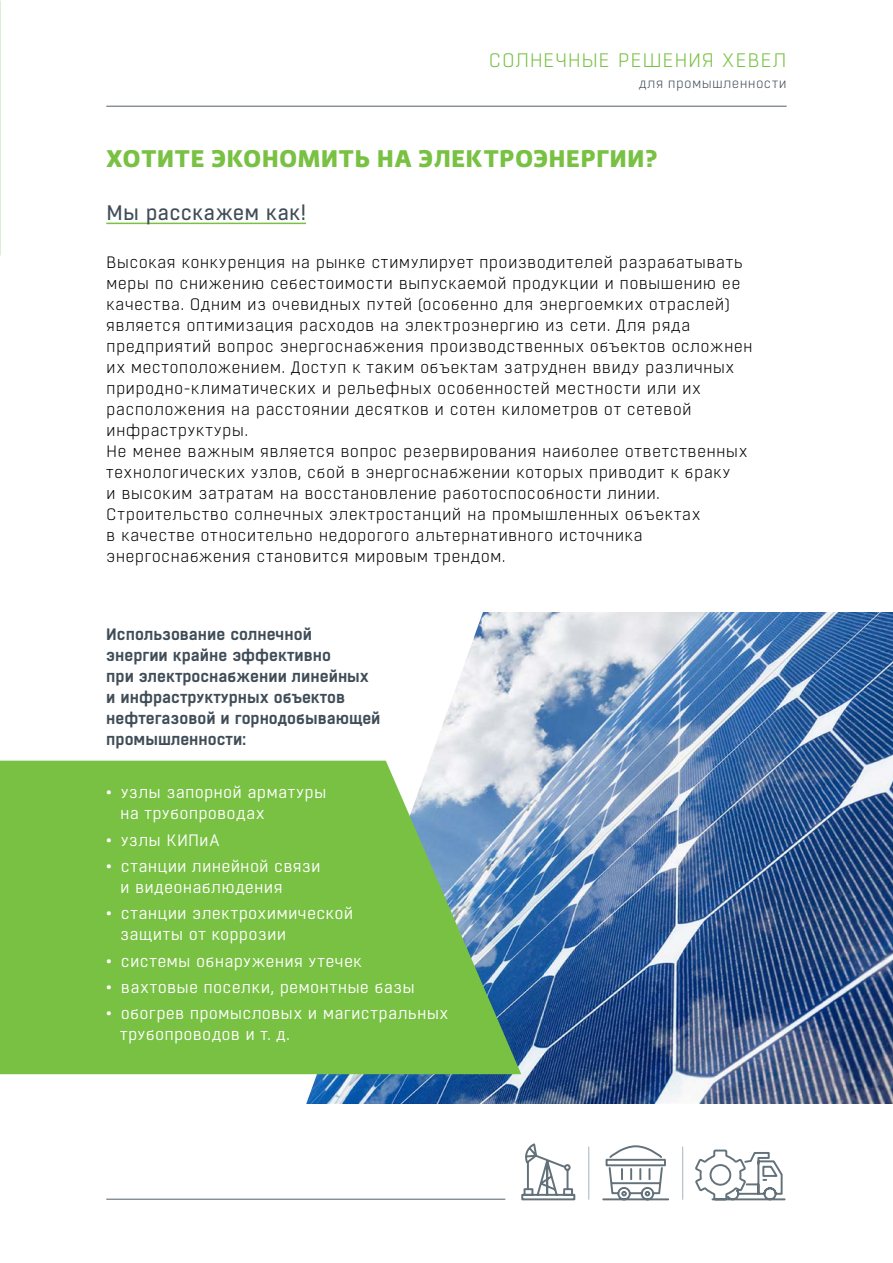
<style>
.page{position:relative;width:893px;height:1263px;background:#fff}
.page>*{position:absolute;margin:0;border:0;box-sizing:border-box;transform-origin:0 0}
.t1{font:700 24px "Foros";letter-spacing:.035em;color:#78c143}
.t2{font:21px "Boxed";color:#404d58}
.t3{font:300 19.5px "Boxed";letter-spacing:.025em;color:#78c143}
.t4{font:300 16.5px/21px "Boxed";letter-spacing:.015em;color:#000}
.t5{font:16.5px/21px "Boxed";letter-spacing:.01em;color:#fff}
.t6{font:600 16.5px/21px "Boxed";color:#404d58}
.t7{font:300 13.5px "Boxed";letter-spacing:.02em;color:#404d58}
.s1{font-size:18px}
</style>
<div class="page">
<img style="left:487px;top:612px;width:406px;height:492px">
<svg style="left:1px;top:612px;width:486px;height:492px"></svg>
<svg style="left:0;top:761px;width:521px;height:313px;background:#79bd54"></svg>
<hr style="left:106px;top:106px;width:681px;height:1px;background:#63717a">
<hr style="left:106px;top:1198px;width:399px;height:2px;background:#63717a">
<hr style="left:106px;top:223px;width:200px;height:1px;background:#78c143">
<svg style="left:521px;top:1143px;width:55px;height:58px"></svg>
<hr style="left:588px;top:1147px;width:1px;height:52px;background:#a7b3ba">
<hr style="left:682px;top:1147px;width:1px;height:52px;background:#a7b3ba">
<svg style="left:602px;top:1145px;width:68px;height:56px"></svg>
<svg style="left:695px;top:1149px;width:91px;height:52px"></svg>
<p class="t3" style="left:489px;top:48px;width:299px">СОЛНЕЧНЫЕ РЕШЕНИЯ ХЕВЕЛ</p>
<p class="t7" style="left:639px;top:75px;width:149px">для промышленности</p>
<h1 class="t1" style="left:106px;top:144px;width:553px">ХОТИТЕ ЭКОНОМИТЬ НА ЭЛЕКТРОЭНЕРГИИ?</h1>
<p class="t2" style="left:106px;top:199px;width:201px">Мы расскажем как!</p>
<p class="t4" style="left:106px;top:251px;width:648px">Высокая конкуренция на рынке стимулирует производителей разрабатывать меры по снижению себестоимости выпускаемой продукции и повышению ее качества. Одним из очевидных путей (особенно для энергоемких отраслей) является оптимизация расходов на электроэнергию из сети. Для ряда предприятий вопрос энергоснабжения производственных объектов осложнен их местоположением. Доступ к таким объектам затруднен ввиду различных природно-климатических и рельефных особенностей местности или их расположения на расстоянии десятков и сотен километров от сетевой инфраструктуры.<br>Не менее важным является вопрос резервирования наиболее ответственных технологических узлов, сбой в энергоснабжении которых приводит к браку<br>и высоким затратам на восстановление работоспособности линии.<br>Строительство солнечных электростанций на промышленных объектах<br>в качестве относительно недорогого альтернативного источника энергоснабжения становится мировым трендом.</p>
<p class="t6" style="left:106px;top:624px;width:276px">Использование солнечной<br>энергии крайне эффективно<br>при электроснабжении линейных и инфраструктурных объектов нефтегазовой и горнодобывающей промышленности:</p>
<p class="t5" style="left:120px;top:782px;width:208px;text-indent:-14px"><span class="s1">•</span> узлы запорной арматуры на трубопроводах</p>
<p class="t5" style="left:106px;top:830px;width:115px"><span class="s1">•</span> узлы КИПиА</p>
<p class="t5" style="left:120px;top:856px;width:202px;text-indent:-14px"><span class="s1">•</span> станции линейной связи и видеонаблюдения</p>
<p class="t5" style="left:120px;top:903px;width:235px;text-indent:-14px"><span class="s1">•</span> станции электрохимической защиты от коррозии</p>
<p class="t5" style="left:106px;top:951px;width:257px"><span class="s1">•</span> системы обнаружения утечек</p>
<p class="t5" style="left:106px;top:977px;width:310px"><span class="s1">•</span> вахтовые поселки, ремонтные базы</p>
<p class="t5" style="left:120px;top:1003px;width:330px;text-indent:-14px"><span class="s1">•</span> обогрев промысловых и магистральных трубопроводов и т. д.</p>
</div>
